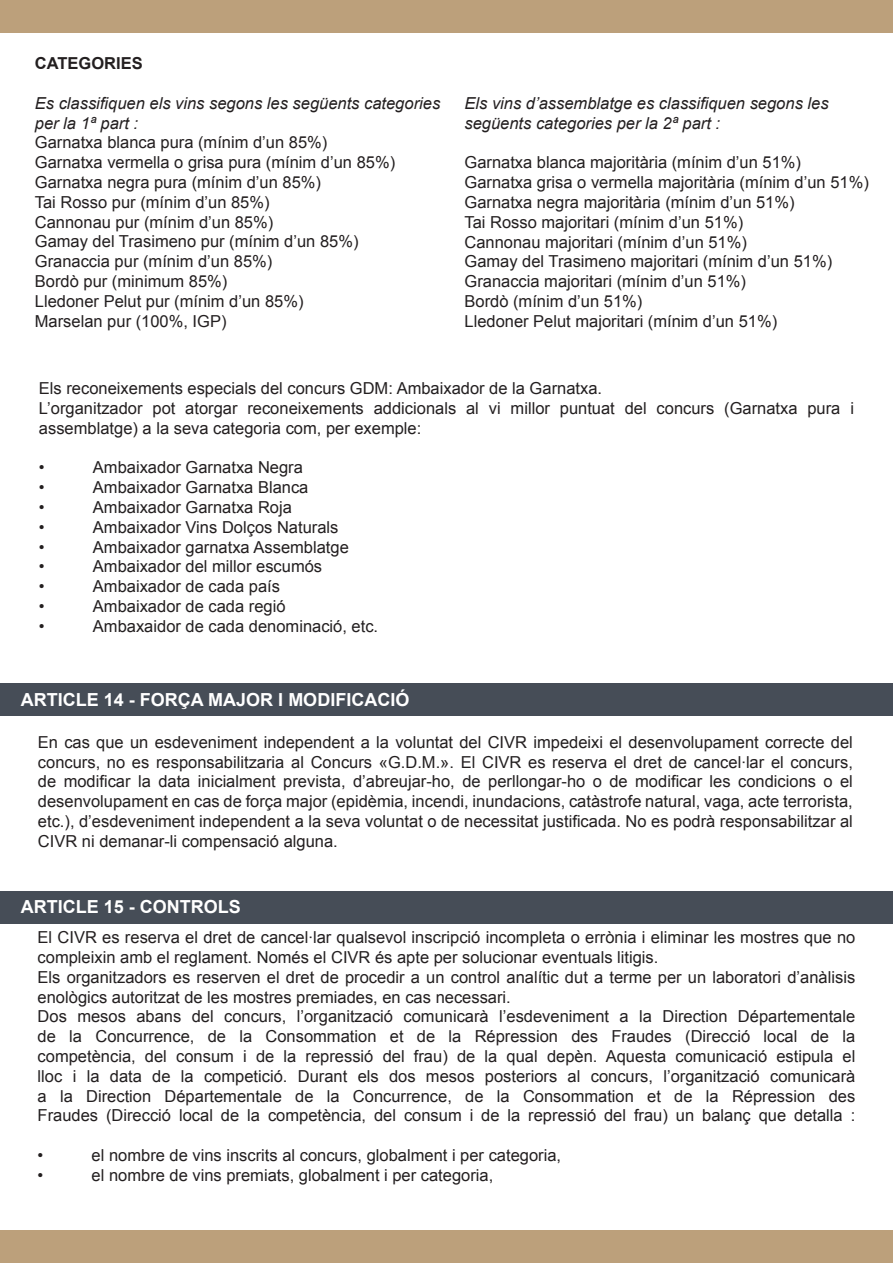
<style>
.page{position:relative;width:893px;height:1263px;background:#fff}
.page>*{position:absolute;margin:0;border:0;box-sizing:border-box;transform-origin:0 0}
.t1{font:700 18px "Arial";color:#fff}
.t2{font:16.5px/19.8px "Arial";color:#231f20}
.t3{font:italic 16.5px/19.8px "Arial";color:#231f20}
.t4{font:700 16.5px "Arial";color:#231f20}
</style>
<div class="page">
<div style="left:0;top:0;width:893px;height:33px;background:#bca07b"></div>
<div style="left:0;top:1230px;width:893px;height:33px;background:#bca07b"></div>
<div style="left:0;top:684px;width:893px;height:32px;background:#464d57"></div>
<div style="left:0;top:891px;width:893px;height:32px;background:#464d57"></div>
<p class="t4" style="left:35px;top:53px;width:109px">CATEGORIES</p>
<p class="t3" style="left:35px;top:93px;width:407px">Es classifiquen els vins segons les següents categories per la 1ª part :</p>
<p class="t2" style="left:35px;top:133px;width:294px">Garnatxa blanca pura (mínim d’un 85%)</p>
<p class="t2" style="left:35px;top:153px;width:362px">Garnatxa vermella o grisa pura (mínim d’un 85%)</p>
<p class="t2" style="left:35px;top:172px;width:288px">Garnatxa negra pura (mínim d’un 85%)</p>
<p class="t2" style="left:35px;top:192px;width:236px">Tai Rosso pur (mínim d’un 85%)</p>
<p class="t2" style="left:35px;top:212px;width:240px">Cannonau pur (mínim d’un 85%)</p>
<p class="t2" style="left:35px;top:232px;width:325px">Gamay del Trasimeno pur (mínim d’un 85%)</p>
<p class="t2" style="left:35px;top:252px;width:239px">Granaccia pur (mínim d’un 85%)</p>
<p class="t2" style="left:35px;top:271px;width:194px">Bordò pur (minimum 85%)</p>
<p class="t2" style="left:35px;top:291px;width:270px">Lledoner Pelut pur (mínim d’un 85%)</p>
<p class="t2" style="left:35px;top:311px;width:193px">Marselan pur (100%, IGP)</p>
<p class="t3" style="left:464px;top:94px;width:366px">Els vins d’assemblatge es classifiquen segons les següents categories per la 2ª part :</p>
<p class="t2" style="left:464px;top:153px;width:338px">Garnatxa blanca majoritària (mínim d’un 51%)</p>
<p class="t2" style="left:464px;top:173px;width:406px">Garnatxa grisa o vermella majoritària (mínim d’un 51%)</p>
<p class="t2" style="left:464px;top:192px;width:332px">Garnatxa negra majoritària (mínim d’un 51%)</p>
<p class="t2" style="left:464px;top:212px;width:280px">Tai Rosso majoritari (mínim d’un 51%)</p>
<p class="t2" style="left:464px;top:232px;width:284px">Cannonau majoritari (mínim d’un 51%)</p>
<p class="t2" style="left:464px;top:252px;width:369px">Gamay del Trasimeno majoritari (mínim d’un 51%)</p>
<p class="t2" style="left:464px;top:272px;width:283px">Granaccia majoritari (mínim d’un 51%)</p>
<p class="t2" style="left:464px;top:291px;width:179px">Bordò (mínim d’un 51%)</p>
<p class="t2" style="left:464px;top:311px;width:314px">Lledoner Pelut majoritari (mínim d’un 51%)</p>
<p class="t2" style="left:39px;top:379px;width:565px">Els reconeixements especials del concurs GDM: Ambaixador de la Garnatxa.</p>
<p class="t2" style="left:39px;top:398px;width:816px">L’organitzador pot atorgar reconeixements addicionals al vi millor puntuat del concurs (Garnatxa pura i assemblatge) a la seva categoria com, per exemple:</p>
<p class="t2" style="left:39px;top:458px;width:7px">•</p>
<p class="t2" style="left:93px;top:458px;width:211px">Ambaixador Garnatxa Negra</p>
<p class="t2" style="left:39px;top:478px;width:7px">•</p>
<p class="t2" style="left:93px;top:478px;width:217px">Ambaixador Garnatxa Blanca</p>
<p class="t2" style="left:39px;top:497px;width:7px">•</p>
<p class="t2" style="left:93px;top:497px;width:200px">Ambaixador Garnatxa Roja</p>
<p class="t2" style="left:39px;top:517px;width:7px">•</p>
<p class="t2" style="left:93px;top:517px;width:247px">Ambaixador Vins Dolços Naturals</p>
<p class="t2" style="left:39px;top:537px;width:7px">•</p>
<p class="t2" style="left:93px;top:537px;width:257px">Ambaixador garnatxa Assemblatge</p>
<p class="t2" style="left:39px;top:557px;width:7px">•</p>
<p class="t2" style="left:93px;top:557px;width:231px">Ambaixador del millor escumós</p>
<p class="t2" style="left:39px;top:577px;width:7px">•</p>
<p class="t2" style="left:93px;top:577px;width:189px">Ambaixador de cada país</p>
<p class="t2" style="left:39px;top:596px;width:7px">•</p>
<p class="t2" style="left:93px;top:596px;width:194px">Ambaixador de cada regió</p>
<p class="t2" style="left:39px;top:616px;width:7px">•</p>
<p class="t2" style="left:93px;top:616px;width:287px">Ambaxaidor de cada denominació, etc.</p>
<p class="t1" style="left:21px;top:687px;width:390px">ARTICLE 14 - FORÇA MAJOR I MODIFICACIÓ</p>
<p class="t2" style="left:38px;top:732px;width:816px;text-align:justify">En cas que un esdeveniment independent a la voluntat del CIVR impedeixi el desenvolupament correcte del concurs, no es responsabilitzaria al Concurs «G.D.M.». El CIVR es reserva el dret de cancel·lar el concurs, de modificar la data inicialment prevista, d’abreujar-ho, de perllongar-ho o de modificar les condicions o el desenvolupament en cas de força major (epidèmia, incendi, inundacions, catàstrofe natural, vaga, acte terrorista, etc.), d’esdeveniment independent a la seva voluntat o de necessitat justificada. No es podrà responsabilitzar al CIVR ni demanar-li compensació alguna.</p>
<p class="t1" style="left:21px;top:895px;width:222px">ARTICLE 15 - CONTROLS</p>
<p class="t2" style="left:38px;top:928px;width:819px">El CIVR es reserva el dret de cancel·lar qualsevol inscripció incompleta o errònia i eliminar les mostres que no compleixin amb el reglament. Només el CIVR és apte per solucionar eventuals litigis.</p>
<p class="t2" style="left:38px;top:967px;width:819px">Els organitzadors es reserven el dret de procedir a un control analític dut a terme per un laboratori d’anàlisis enològics autoritzat de les mostres premiades, en cas necessari.</p>
<p class="t2" style="left:38px;top:1007px;width:819px;text-align:justify">Dos mesos abans del concurs, l’organització comunicarà l’esdeveniment a la Direction Départementale de la Concurrence, de la Consommation et de la Répression des Fraudes (Direcció local de la competència, del consum i de la repressió del frau) de la qual depèn. Aquesta comunicació estipula el lloc i la data de la competició. Durant els dos mesos posteriors al concurs, l’organització comunicarà a la Direction Départementale de la Concurrence, de la Consommation et de la Répression des Fraudes (Direcció local de la competència, del consum i de la repressió del frau) un balanç que detalla :</p>
<p class="t2" style="left:38px;top:1145px;width:7px">•</p>
<p class="t2" style="left:92px;top:1145px;width:471px">el nombre de vins inscrits al concurs, globalment i per categoria,</p>
<p class="t2" style="left:38px;top:1165px;width:7px">•</p>
<p class="t2" style="left:92px;top:1165px;width:403px">el nombre de vins premiats, globalment i per categoria,</p>
</div>
